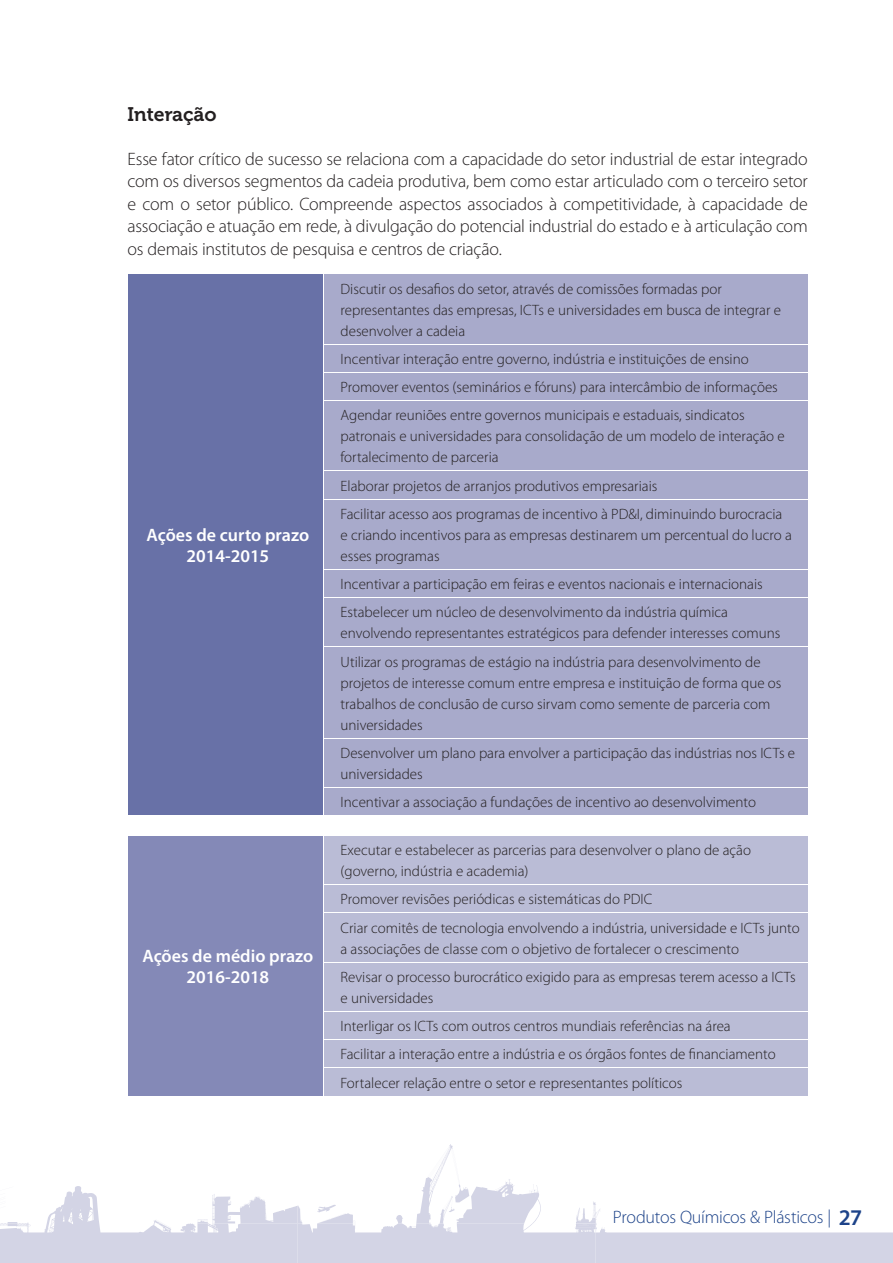
<style>
.page{position:relative;width:893px;height:1263px;background:#fff}
.page>*{position:absolute;margin:0;border:0;box-sizing:border-box;transform-origin:0 0}
.t1{font:19.5px "Museo 700";color:#231f20}
.t2{font:300 18px/22.5px "Myriad Pro";letter-spacing:-.015em;color:#231f20;text-align:justify}
.t3{font:600 18px/21px "Myriad Pro";color:#fff;text-align:center}
.t4{font:300 18px "Myriad Pro";letter-spacing:-.015em;color:#1d4389}
.t5{font:300 15px/28.2px "Myriad Pro";color:#231f20}
.s1{font-weight:600;font-size:22.5px}
</style>
<div class="page">
<svg style="left:447px;top:1144px;width:446px;height:119px"></svg>
<svg style="left:0;top:1153px;width:600px;height:110px"></svg>
<div style="left:128px;top:274px;width:196px;height:542px;background:#6871a7"></div>
<div style="left:324px;top:274px;width:484px;height:541px;background:#a8aacb"></div>
<hr style="left:128px;top:815px;width:196px;height:1px;background:#fff">
<hr style="left:323px;top:344px;width:486px;height:1px;background:#fff">
<hr style="left:323px;top:372px;width:486px;height:1px;background:#fff">
<hr style="left:323px;top:400px;width:486px;height:1px;background:#fff">
<hr style="left:128px;top:274px;width:1px;height:70px;background:#fff">
<hr style="left:128px;top:401px;width:1px;height:70px;background:#fff">
<hr style="left:323px;top:470px;width:486px;height:1px;background:#fff">
<hr style="left:128px;top:499px;width:1px;height:70px;background:#fff">
<hr style="left:128px;top:598px;width:1px;height:49px;background:#fff">
<hr style="left:128px;top:647px;width:1px;height:91px;background:#fff">
<hr style="left:128px;top:738px;width:1px;height:49px;background:#fff">
<hr style="left:323px;top:499px;width:486px;height:1px;background:#fff">
<hr style="left:323px;top:569px;width:486px;height:1px;background:#fff">
<hr style="left:323px;top:274px;width:1px;height:70px;background:#fff">
<svg style="left:323px;top:345px;width:1px;height:55px"></svg>
<hr style="left:323px;top:401px;width:1px;height:69px;background:#fff">
<svg style="left:323px;top:471px;width:1px;height:28px"></svg>
<hr style="left:323px;top:499px;width:1px;height:70px;background:#fff">
<svg style="left:323px;top:570px;width:1px;height:27px"></svg>
<hr style="left:323px;top:597px;width:486px;height:1px;background:#fff">
<hr style="left:323px;top:598px;width:1px;height:49px;background:#fff">
<hr style="left:323px;top:647px;width:1px;height:91px;background:#fff">
<hr style="left:323px;top:739px;width:1px;height:48px;background:#fff">
<svg style="left:323px;top:788px;width:1px;height:27px"></svg>
<hr style="left:323px;top:647px;width:486px;height:1px;background:#fff">
<hr style="left:323px;top:738px;width:486px;height:1px;background:#fff">
<hr style="left:323px;top:787px;width:486px;height:1px;background:#fff">
<div style="left:128px;top:835px;width:196px;height:261px;background:#8489b7"></div>
<div style="left:324px;top:836px;width:484px;height:260px;background:#babcd6"></div>
<hr style="left:323px;top:884px;width:486px;height:1px;background:#fff">
<hr style="left:323px;top:912px;width:486px;height:1px;background:#fff">
<hr style="left:323px;top:962px;width:486px;height:1px;background:#fff">
<hr style="left:128px;top:835px;width:196px;height:1px;background:#fff">
<hr style="left:128px;top:836px;width:1px;height:48px;background:#fff">
<hr style="left:128px;top:913px;width:1px;height:49px;background:#fff">
<hr style="left:128px;top:962px;width:1px;height:49px;background:#fff">
<hr style="left:323px;top:1011px;width:486px;height:1px;background:#fff">
<hr style="left:323px;top:1039px;width:486px;height:1px;background:#fff">
<hr style="left:323px;top:1067px;width:486px;height:1px;background:#fff">
<hr style="left:323px;top:836px;width:1px;height:48px;background:#fff">
<svg style="left:323px;top:885px;width:1px;height:27px"></svg>
<hr style="left:323px;top:913px;width:1px;height:49px;background:#fff">
<hr style="left:323px;top:962px;width:1px;height:49px;background:#fff">
<svg style="left:323px;top:1012px;width:1px;height:84px"></svg>
<h1 class="t1" style="left:128px;top:103px;width:91px">Interação</h1>
<p class="t2" style="left:128px;top:147px;width:682px">Esse fator crítico de sucesso se relaciona com a capacidade do setor industrial de estar integrado com os diversos segmentos da cadeia produtiva, bem como estar articulado com o terceiro setor e com o setor público. Compreende aspectos associados à competitividade, à capacidade de associação e atuação em rede, à divulgação do potencial industrial do estado e à articulação com os demais institutos de pesquisa e centros de criação.</p>
<p class="t3" style="left:147px;top:524px;width:164px">Ações de curto prazo<br>2014-2015</p>
<p class="t3" style="left:142px;top:945px;width:172px">Ações de médio prazo<br>2016-2018</p>
<p class="t5" style="left:341px;top:278px;width:442px;line-height:21px">Discutir os desafios do setor, através de comissões formadas por representantes das empresas, ICTs e universidades em busca de integrar e desenvolver a cadeia</p>
<p class="t5" style="left:341px;top:345px;width:439px">Incentivar interação entre governo, indústria e instituições de ensino<br>Promover eventos (seminários e fóruns) para intercâmbio de informações<br>Agendar reuniões entre governos municipais e estaduais, sindicatos</p>
<p class="t5" style="left:341px;top:426px;width:446px;line-height:21px">patronais e universidades para consolidação de um modelo de interação e fortalecimento de parceria</p>
<p class="t5" style="left:341px;top:471px;width:443px">Elaborar projetos de arranjos produtivos empresariais<br>Facilitar acesso aos programas de incentivo à PD&amp;I, diminuindo burocracia</p>
<p class="t5" style="left:341px;top:524px;width:453px;line-height:21px">e criando incentivos para as empresas destinarem um percentual do lucro a esses programas</p>
<p class="t5" style="left:341px;top:570px;width:424px">Incentivar a participação em feiras e eventos nacionais e internacionais<br>Estabelecer um núcleo de desenvolvimento da indústria química</p>
<p class="t5" style="left:341px;top:619px;width:441px">envolvendo representantes estratégicos para defender interesses comuns<br>Utilizar os programas de estágio na indústria para desenvolvimento de</p>
<p class="t5" style="left:341px;top:672px;width:442px;line-height:21px">projetos de interesse comum entre empresa e instituição de forma que os trabalhos de conclusão de curso sirvam como semente de parceria com universidades</p>
<p class="t5" style="left:341px;top:742px;width:456px;line-height:21px">Desenvolver um plano para envolver a participação das indústrias nos ICTs e universidades</p>
<p class="t5" style="left:341px;top:788px;width:417px">Incentivar a associação a fundações de incentivo ao desenvolvimento</p>
<p class="t5" style="left:341px;top:839px;width:412px;line-height:21px">Executar e estabelecer as parcerias para desenvolver o plano de ação (governo, indústria e academia)</p>
<p class="t5" style="left:341px;top:885px;width:461px">Promover revisões periódicas e sistemáticas do PDIC<br>Criar comitês de tecnologia envolvendo a indústria, universidade e ICTs junto</p>
<p class="t5" style="left:341px;top:934px;width:457px">a associações de classe com o objetivo de fortalecer o crescimento<br>Revisar o processo burocrático exigido para as empresas terem acesso a ICTs</p>
<p class="t5" style="left:341px;top:983px;width:437px">e universidades<br>Interligar os ICTs com outros centros mundiais referências na área Facilitar a interação entre a indústria e os órgãos fontes de financiamento Fortalecer relação entre o setor e representantes políticos</p>
<p class="t4" style="left:613px;top:1206px;width:251px">Produtos Químicos &amp; Plásticos | <span class="s1">27</span></p>
</div>
